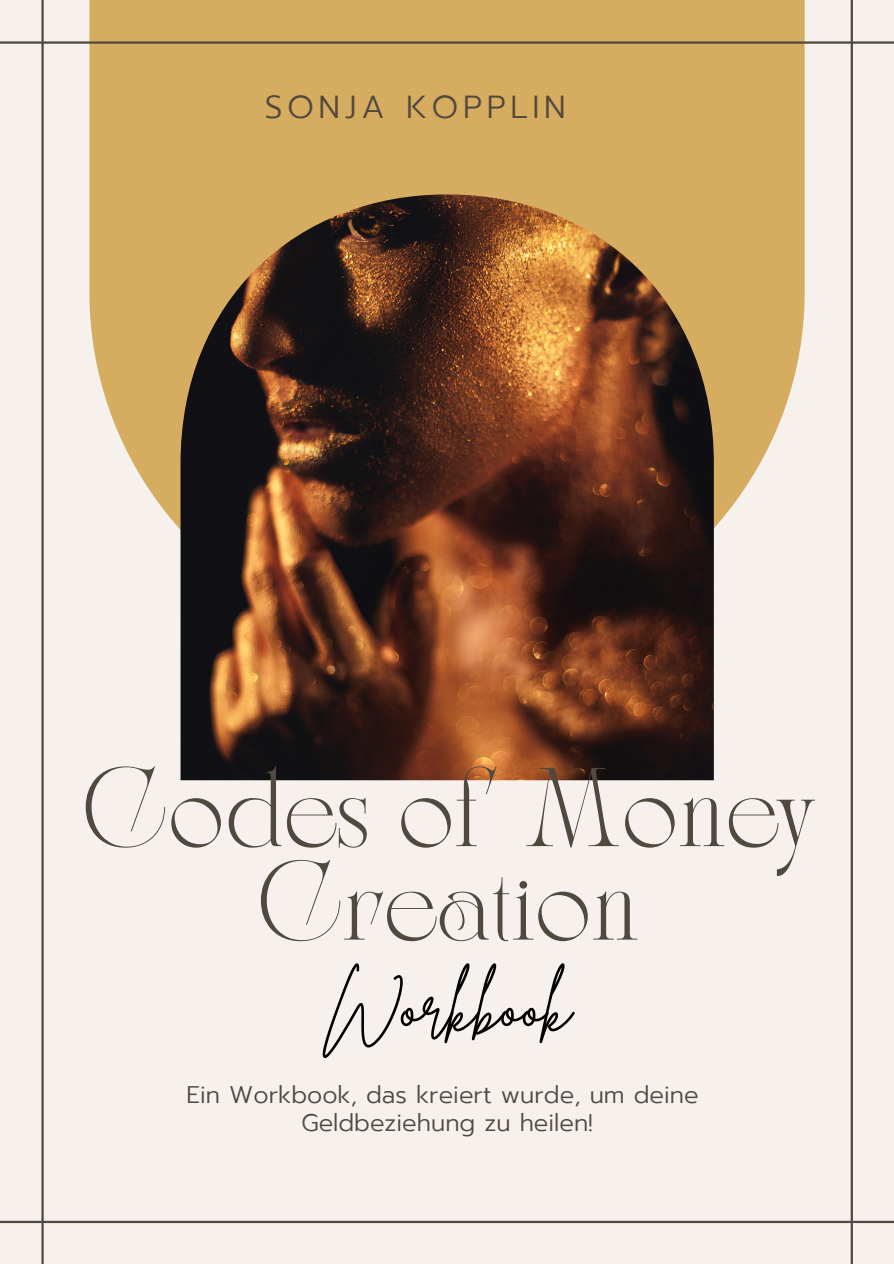
<style>
.page{position:relative;width:894px;height:1264px;background:#fff}
.page>*{position:absolute;margin:0;border:0;box-sizing:border-box;transform-origin:0 0}
.t1{font:78px/93.4px "TAN Nightingale";color:#51483e;text-align:center}
.t2{font:67.5px "Brittany Signature";color:#000}
.t3{font:300 31.8px "Prompt";letter-spacing:.15em;color:#51483e}
.t4{font:300 24px "Prompt";color:#51483e}
</style>
<div class="page">
<div style="left:0;top:0;width:893px;height:1263px;background:#f6f1ed"></div>
<hr style="left:41px;top:0;width:3px;height:1263px;background:#51483e">
<hr style="left:850px;top:0;width:2px;height:1263px;background:#51483e">
<svg style="left:89px;top:0;width:715px;height:649px;fill:#d6ad60"></svg>
<img style="left:180px;top:194px;width:533px;height:586px">
<hr style="left:0;top:41px;width:893px;height:3px;background:#51483e">
<hr style="left:0;top:1220px;width:893px;height:2px;background:#51483e">
<p class="t3" style="left:265px;top:83px;width:302px">SONJA KOPPLIN</p>
<p class="t1" style="left:81px;top:776px;width:733px">Codes of Money<br>Creation</p>
<p class="t2" style="left:323px;top:963px;width:250px">Workbook</p>
<p class="t4" style="left:186px;top:1077px;width:513px">Ein Workbook, das kreiert wurde, um deine</p>
<p class="t4" style="left:301px;top:1105px;width:293px">Geldbeziehung zu heilen!</p>
</div>
